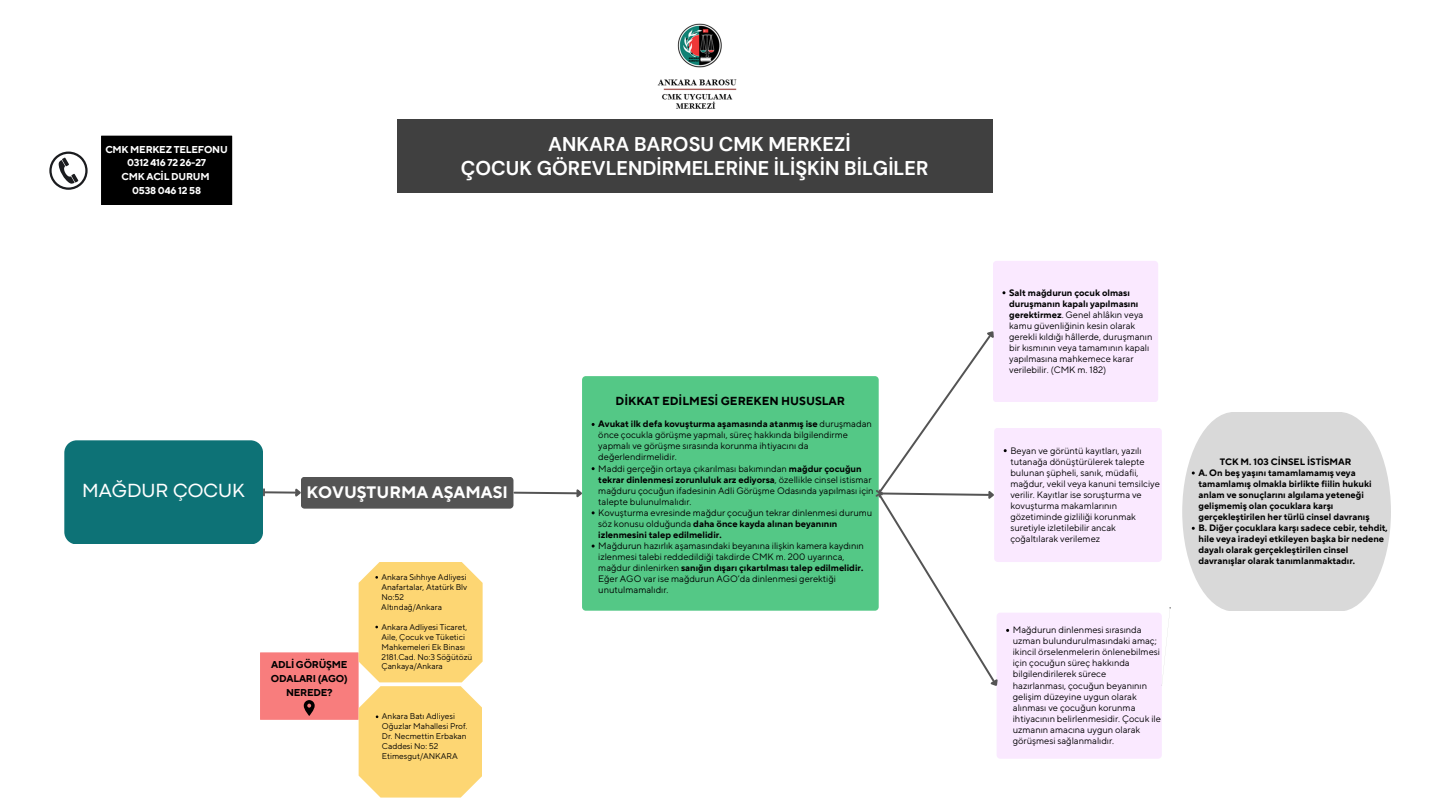
<style>
.page{position:relative;width:1440px;height:810px;background:#fff}
.page>*{position:absolute;margin:0;border:0;box-sizing:border-box;transform-origin:0 0}
.t1{font:700 19.9px/24.8px "DM Sans";color:#fff;text-align:center}
.t2{font:19.9px "Codec Pro";color:#fff}
.t3{font:700 16.6px "TT Norms Pro";color:#fff}
.t4{font:700 11.6px "TT Norms Pro";color:#000}
.t5{font:700 9.9px/13.9px "TT Norms Pro";letter-spacing:-.02em;color:#fff;text-align:center}
.t6{font:700 9.9px/13.9px "TT Norms Pro";letter-spacing:-.02em;color:#000;text-align:center}
.t7{font:9.3px/11.1px "TT Norms Pro";color:#000}
.t8{font:700 9.3px/11.1px "TT Norms Pro";color:#000}
.t9{font:8.3px/9.9px "TT Norms Pro";color:#000}
.s1{font-weight:700}
</style>
<div class="page">
<div style="left:301px;top:477px;width:212px;height:32px;background:#545454;border-radius:4px"></div>
<div style="left:582px;top:376px;width:297px;height:235px;background:#54c886;border-radius:4px"></div>
<hr style="left:265px;top:491px;width:30px;height:3px;background:#545454">
<svg style="left:294px;top:488px;width:7px;height:9px"></svg>
<div style="left:64px;top:440px;width:201px;height:104px;background:#0d7276"></div>
<svg style="left:513px;top:486px;width:69px;height:13px"></svg>
<div style="left:397px;top:120px;width:595px;height:73px;background:#404040"></div>
<div style="left:993px;top:261px;width:165px;height:141px;background:#fae9ff;border-radius:4px"></div>
<div style="left:994px;top:428px;width:168px;height:134px;background:#fae9ff;border-radius:4px"></div>
<div style="left:260px;top:652px;width:99px;height:68px;background:#f87d7d"></div>
<div style="left:997px;top:613px;width:165px;height:146px;background:#fae9ff;border-radius:4px"></div>
<svg style="left:875px;top:331px;width:134px;height:355px"></svg>
<svg style="left:1182px;top:412px;width:209px;height:199px;background:#ddd"></svg>
<svg style="left:359px;top:562px;width:124px;height:236px;background:#fdd97e"></svg>
<svg style="left:49px;top:152px;width:39px;height:38px"></svg>
<div style="left:101px;top:136px;width:131px;height:69px;background:#000"></div>
<svg style="left:304px;top:700px;width:11px;height:16px"></svg>
<img style="left:657px;top:23px;width:80px;height:86px">
<p class="t5" style="left:105px;top:143px;width:124px">CMK MERKEZ TELEFONU<br>0312 416 72 26-27<br>CMK ACİL DURUM<br>0538 046 12 58</p>
<h1 class="t1" style="left:461px;top:131px;width:469px">ANKARA BAROSU CMK MERKEZİ<br>ÇOCUK GÖREVLENDİRMELERİNE İLİŞKİN BİLGİLER</h1>
<p class="t4" style="left:616px;top:394px;width:231px">DİKKAT EDİLMESİ GEREKEN HUSUSLAR</p>
<h1 class="t2" style="left:82px;top:484px;width:164px">MAĞDUR ÇOCUK</h1>
<h2 class="t3" style="left:306px;top:482px;width:203px">KOVUŞTURMA AŞAMASI</h2>
<p class="t6" style="left:271px;top:658px;width:78px">ADLİ GÖRÜŞME<br>ODALARI (AGO)<br>NEREDE?</p>
<p class="t9" style="left:381px;top:572px;width:87px;text-align:justify">Ankara Sıhhıye Adliyesi Anafartalar, Atatürk Blv No:52</p>
<p class="t9" style="left:381px;top:622px;width:92px">Ankara Adliyesi Ticaret,<br>Aile, Çocuk ve Tüketici<br>Mahkemeleri Ek Binası<br>2181.Cad. No:3 Söğütözü<br>Çankaya/Ankara</p>
<p class="t9" style="left:381px;top:602px;width:62px">Altındağ/Ankara</p>
<p class="t9" style="left:382px;top:712px;width:87px">Ankara Batı Adliyesi<br>Oğuzlar Mahallesi Prof.<br>Dr. Necmettin Erbakan<br>Caddesi No: 52<br>Etimesgut/ANKARA</p>
<p class="t7" style="left:598px;top:419px;width:277px"><span class="s1">Avukat ilk defa kovuşturma aşamasında atanmış ise</span> duruşmadan önce çocukla görüşme yapmalı, süreç hakkında bilgilendirme yapmalı ve görüşme sırasında korunma ihtiyacını da değerlendirmelidir.<br>Maddi gerçeğin ortaya çıkarılması bakımından <span class="s1">mağdur çocuğun tekrar dinlenmesi zorunluluk arz ediyorsa</span>, özellikle cinsel istismar mağduru çocuğun ifadesinin Adli Görüşme Odasında yapılması için talepte bulunulmalıdır.<br>Kovuşturma evresinde mağdur çocuğun tekrar dinlenmesi durumu söz konusu olduğunda <span class="s1">daha önce kayda alınan beyanının izlenmesini talep edilmelidir.</span></p>
<p class="t7" style="left:598px;top:540px;width:267px">Mağdurun hazırlık aşamasındaki beyanına ilişkin kamera kaydının izlenmesi talebi reddedildiği takdirde CMK m. 200 uyarınca, mağdur dinlenirken <span class="s1">sanığın dışarı çıkartılması talep edilmelidir.<br></span>Eğer AGO var ise mağdurun AGO’da dinlenmesi gerektiği unutulmamalıdır.</p>
<p class="t7" style="left:1009px;top:287px;width:145px"><span class="s1">Salt mağdurun çocuk olması duruşmanın kapalı yapılmasını gerektirmez</span>. Genel ahlâkın veya kamu güvenliğinin kesin olarak gerekli kıldığı hâllerde, duruşmanın bir kısmının veya tamamının kapalı yapılmasına mahkemece karar verilebilir. (CMK m. 182)</p>
<p class="t7" style="left:1010px;top:445px;width:151px">Beyan ve görüntü kayıtları, yazılı tutanağa dönüştürülerek talepte bulunan şüpheli, sanık, müdafii, mağdur, vekil veya kanuni temsilciye verilir. Kayıtlar ise soruşturma ve kovuşturma makamlarının gözetiminde gizliliği korunmak suretiyle izletilebilir ancak çoğaltılarak verilemez</p>
<p class="t7" style="left:1013px;top:625px;width:150px">Mağdurun dinlenmesi sırasında uzman bulundurulmasındaki amaç; ikincil örselenmelerin önlenebilmesi için çocuğun süreç hakkında bilgilendirilerek sürece hazırlanması, çocuğun beyanının gelişim düzeyine uygun olarak alınması ve çocuğun korunma ihtiyacının belirlenmesidir. Çocuk ile uzmanın amacına uygun olarak görüşmesi sağlanmalıdır.</p>
<p class="t8" style="left:1220px;top:456px;width:133px">TCK M. 103 CİNSEL İSTİSMAR</p>
<p class="t8" style="left:1198px;top:467px;width:191px">A. On beş yaşını tamamlamamış veya tamamlamış olmakla birlikte fiilin hukuki anlam ve sonuçlarını algılama yeteneği gelişmemiş olan çocuklara karşı gerçekleştirilen her türlü cinsel davranış<br>B. Diğer çocuklara karşı sadece cebir, tehdit, hile veya iradeyi etkileyen başka bir nedene dayalı olarak gerçekleştirilen cinsel davranışlar olarak tanımlanmaktadır.</p>
</div>
